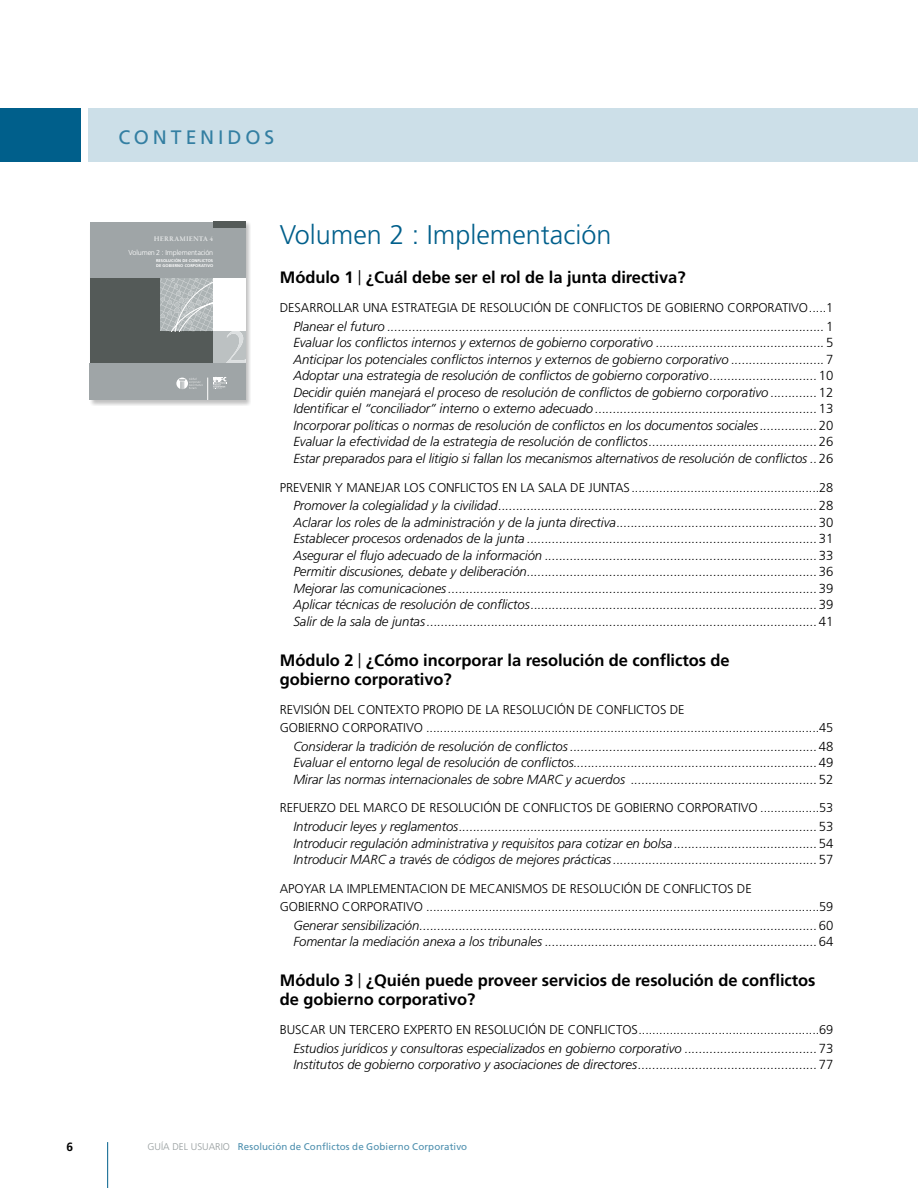
<style>
.page{position:relative;width:918px;height:1188px;background:#fff}
.page>*{position:absolute;margin:0;border:0;box-sizing:border-box;transform-origin:0 0}
.t1{font:300 27px "Frutiger";color:#005f8b}
.t2{font:19.5px "Frutiger";letter-spacing:.2em;color:#337fa2}
.t3{font:700 16.5px/19.5px "Frutiger";letter-spacing:-.005em;color:#000}
.t4{font:italic 300 13.2px/16.5px "Frutiger";letter-spacing:-.005em;color:#000;text-align:justify}
.t5{font:300 12.75px/18px "Frutiger";letter-spacing:-.005em;color:#000}
.t6{font:700 12px "Frutiger";color:#000}
.t7{font:9.75px "Frutiger";letter-spacing:.01em;color:#4d8fae}
.t8{font:300 7.2px "Frutiger";letter-spacing:-.015em;color:#fff}
.t9{font:7.2px "Garamond Premr Pro Med Disp";letter-spacing:.09em;color:#fff}
.t10{font:700 4.05px/4.8px "Frutiger";letter-spacing:.015em;color:#fff}
.s1{font-size:7.35px}
.s2{font-weight:300;font-size:19.8px}
.s3{font-style:normal}
.s4{font-weight:300;color:#959c9d}
</style>
<div class="page">
<hr style="left:107px;top:1142px;width:1px;height:46px;background:#005f8b">
<div style="left:88px;top:108px;width:830px;height:54px;background:#ccdfe8"></div>
<div style="left:89px;top:221px;width:162px;height:185px;background:#000;opacity:.25"></div>
<div style="left:90px;top:222px;width:155px;height:56px;background:#9fa5a7"></div>
<div style="left:90px;top:278px;width:155px;height:86px;background:#545a58"></div>
<div style="left:213px;top:278px;width:32px;height:53px;background:#fff"></div>
<div style="left:213px;top:222px;width:32px;height:6px;background:#545a58"></div>
<svg style="left:160px;top:278px;width:53px;height:53px"></svg>
<div style="left:213px;top:331px;width:32px;height:33px;background:#bcc1c2"></div>
<svg style="left:226px;top:331px;width:19px;height:33px"></svg>
<div style="left:90px;top:364px;width:155px;height:36px;background:#9fa5a7"></div>
<svg style="left:176px;top:377px;width:51px;height:23px"></svg>
<div style="left:0;top:108px;width:81px;height:54px;background:#005f8b"></div>
<h2 class="t2" style="left:118px;top:125px;width:157px">CONTENIDOS</h2>
<p class="t9" style="left:154px;top:235px;width:60px">HERRAMIENTA 4</p>
<p class="t8" style="left:129px;top:248px;width:86px">Volumen 2 <span class="s1">:</span> Implementación</p>
<p class="t10" style="left:156px;top:259px;width:59px">RESOLUCIÓN DE CONFLICTOS<br>DE GOBIERNO CORPORATIVO</p>
<h1 class="t1" style="left:280px;top:219px;width:333px">Volumen 2 : Implementación</h1>
<p class="t3" style="left:280px;top:268px;width:407px">Módulo 1 <span class="s2">|</span> ¿Cuál debe ser el rol de la junta directiva?</p>
<p class="t5" style="left:280px;top:299px;width:555px">DESARROLLAR UNA ESTRATEGIA DE RESOLUCIÓN DE CONFLICTOS DE GOBIERNO CORPORATIVO.....1</p>
<p class="t4" style="left:293px;top:318px;width:542px">Planear el futuro ..........................................................................................................................<span class="s3">1<br></span>Evaluar los conflictos internos y externos de gobierno corporativo ...............................................<span class="s3">5<br></span>Anticipar los potenciales conflictos internos y externos de gobierno corporativo ..........................<span class="s3">7<br></span>Adoptar una estrategia de resolución de conflictos de gobierno corporativo..............................<span class="s3">10<br></span>Decidir quién manejará el proceso de resolución de conflictos de gobierno corporativo .............<span class="s3">12<br></span>Identificar el “conciliador” interno o externo adecuado ..............................................................<span class="s3">13<br></span>Incorporar políticas o normas de resolución de conflictos en los documentos sociales................<span class="s3">20<br></span>Evaluar la efectividad de la estrategia de resolución de conflictos...............................................<span class="s3">26<br></span>Estar preparados para el litigio si fallan los mecanismos alternativos de resolución de conflictos ..<span class="s3">26</span></p>
<p class="t5" style="left:280px;top:478px;width:555px">PREVENIR Y MANEJAR LOS CONFLICTOS EN LA SALA DE JUNTAS......................................................28</p>
<p class="t4" style="left:293px;top:498px;width:542px">Promover la colegialidad y la civilidad.........................................................................................<span class="s3">28<br></span>Aclarar los roles de la administración y de la junta directiva........................................................<span class="s3">30<br></span>Establecer procesos ordenados de la junta .................................................................................<span class="s3">31<br></span>Asegurar el flujo adecuado de la información ............................................................................<span class="s3">33<br></span>Permitir discusiones, debate y deliberación.................................................................................<span class="s3">36<br></span>Mejorar las comunicaciones.......................................................................................................<span class="s3">39<br></span>Aplicar técnicas de resolución de conflictos................................................................................<span class="s3">39<br></span>Salir de la sala de juntas.............................................................................................................<span class="s3">41</span></p>
<p class="t3" style="left:280px;top:650px;width:451px">Módulo 2 <span class="s2">|</span> ¿Cómo incorporar la resolución de conflictos de gobierno corporativo?</p>
<p class="t5" style="left:280px;top:701px;width:555px">REVISIÓN DEL CONTEXTO PROPIO DE LA RESOLUCIÓN DE CONFLICTOS DE<br>GOBIERNO CORPORATIVO .................................................................................................................45</p>
<p class="t4" style="left:293px;top:738px;width:542px">Considerar la tradición de resolución de conflictos .....................................................................<span class="s3">48<br></span>Evaluar el entorno legal de resolución de conflictos....................................................................<span class="s3">49<br></span>Mirar las normas internacionales de sobre MARC y acuerdos ....................................................<span class="s3">52</span></p>
<p class="t5" style="left:280px;top:799px;width:555px">REFUERZO DEL MARCO DE RESOLUCIÓN DE CONFLICTOS DE GOBIERNO CORPORATIVO .................53</p>
<p class="t4" style="left:293px;top:818px;width:542px">Introducir leyes y reglamentos....................................................................................................<span class="s3">53<br></span>Introducir regulación administrativa y requisitos para cotizar en bolsa ........................................<span class="s3">54<br></span>Introducir MARC a través de códigos de mejores prácticas.........................................................<span class="s3">57</span></p>
<p class="t5" style="left:280px;top:879px;width:555px">APOYAR LA IMPLEMENTACION DE MECANISMOS DE RESOLUCIÓN DE CONFLICTOS DE<br>GOBIERNO CORPORATIVO .................................................................................................................59</p>
<p class="t4" style="left:293px;top:917px;width:542px">Generar sensibilización...............................................................................................................<span class="s3">60<br></span>Fomentar la mediación anexa a los tribunales ............................................................................<span class="s3">64</span></p>
<p class="t3" style="left:280px;top:970px;width:537px">Módulo 3 <span class="s2">|</span> ¿Quién puede proveer servicios de resolución de conflictos de gobierno corporativo?</p>
<p class="t5" style="left:280px;top:1021px;width:555px">BUSCAR UN TERCERO EXPERTO EN RESOLUCIÓN DE CONFLICTOS....................................................69</p>
<p class="t4" style="left:293px;top:1040px;width:542px">Estudios jurídicos y consultoras especializados en gobierno corporativo .....................................<span class="s3">73<br></span>Institutos de gobierno corporativo y asociaciones de directores..................................................<span class="s3">77</span></p>
<p class="t6" style="left:67px;top:1140px;width:8px">6</p>
<p class="t7" style="left:148px;top:1141px;width:321px"><span class="s4">GUÍA DEL USUARIO</span> Resolución de Conflictos de Gobierno Corporativo</p>
</div>
